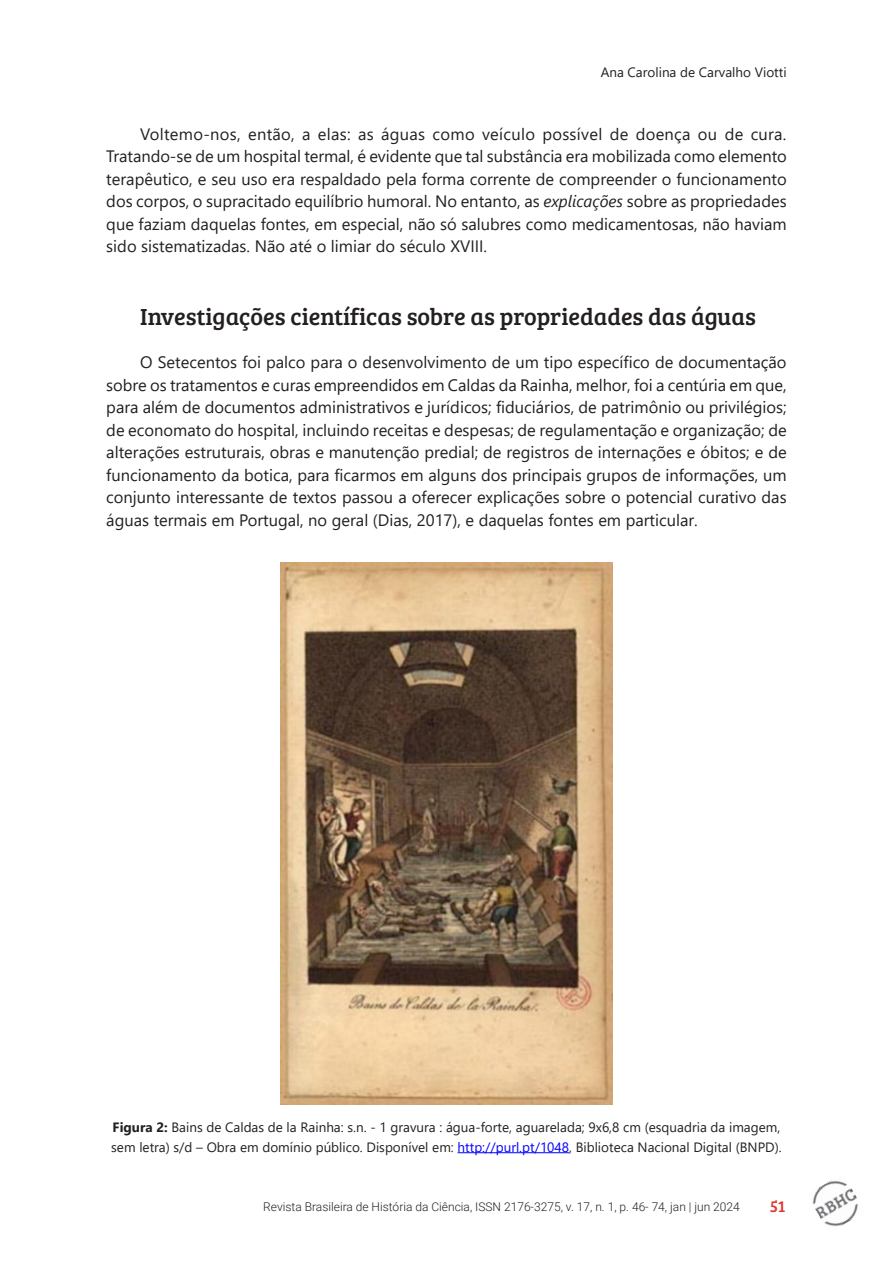
<style>
.page{position:relative;width:893px;height:1263px;background:#fff}
.page>*{position:absolute;margin:0;border:0;box-sizing:border-box;transform-origin:0 0}
._5subsub{font:24px "Bree Serif";color:#231f20}
._4corpo{font:16.5px/22.5px "Segoe UI";color:#231f20;text-align:justify}
.t1{font:16.5px "Bree Serif";color:#de382c}
._11_legenda{font:13.5px/19.5px "Segoe UI";color:#231f20}
._7autor_topo_pag{font:13.5px "Segoe UI";color:#231f20}
.t2{font:300 12px "Roboto";color:#231f20}
.s1{font-style:italic}
.s2{font-weight:700}
.s3{color:#00f}
</style>
<div class="page">
<img style="left:812px;top:1180px;width:46px;height:47px">
<hr style="left:458px;top:1152px;width:111px;height:1px;background:#00f">
<img style="left:280px;top:562px;width:333px;height:542px">
<p class="_7autor_topo_pag" style="left:601px;top:59px;width:187px">Ana Carolina de Carvalho Viotti</p>
<p class="_4corpo" style="left:106px;top:121px;width:682px;text-indent:34px">Voltemo-nos, então, a elas: as águas como veículo possível de doença ou de cura.<br>Tratando-se de um hospital termal, é evidente que tal substância era mobilizada como elemento terapêutico, e seu uso era respaldado pela forma corrente de compreender o funcionamento dos corpos, o supracitado equilíbrio humoral. No entanto, as <span class="s1">explicações</span> sobre as propriedades que faziam daquelas fontes, em especial, não só salubres como medicamentosas, não haviam sido sistematizadas. Não até o limiar do século XVIII.</p>
<p class="_5subsub" style="left:140px;top:299px;width:617px">Investigações científicas sobre as propriedades das águas</p>
<p class="_4corpo" style="left:106px;top:350px;width:682px;text-indent:34px">O Setecentos foi palco para o desenvolvimento de um tipo específico de documentação sobre os tratamentos e curas empreendidos em Caldas da Rainha, melhor, foi a centúria em que, para além de documentos administrativos e jurídicos; fiduciários, de patrimônio ou privilégios; de economato do hospital, incluindo receitas e despesas; de regulamentação e organização; de alterações estruturais, obras e manutenção predial; de registros de internações e óbitos; e de funcionamento da botica, para ficarmos em alguns dos principais grupos de informações, um conjunto interessante de textos passou a oferecer explicações sobre o potencial curativo das águas termais em Portugal, no geral (Dias, 2017), e daquelas fontes em particular.</p>
<p class="_11_legenda" style="left:111px;top:1116px;width:672px"><span class="s2">Figura 2:</span> Bains de Caldas de la Rainha: s.n. - 1 gravura : água-forte, aguarelada; 9x6,8 cm (esquadria da imagem, sem letra) s/d – Obra em domínio público. Disponível em: <span class="s3">http://purl.pt/1048</span>, Biblioteca Nacional Digital (BNPD).</p>
<p class="t2" style="left:263px;top:1198px;width:478px">Revista Brasileira de História da Ciência, ISSN 2176-3275, v. 17, n. 1, p. 46- 74, jan | jun 2024</p>
<p class="t1" style="left:770px;top:1194px;width:17px">51</p>
</div>
